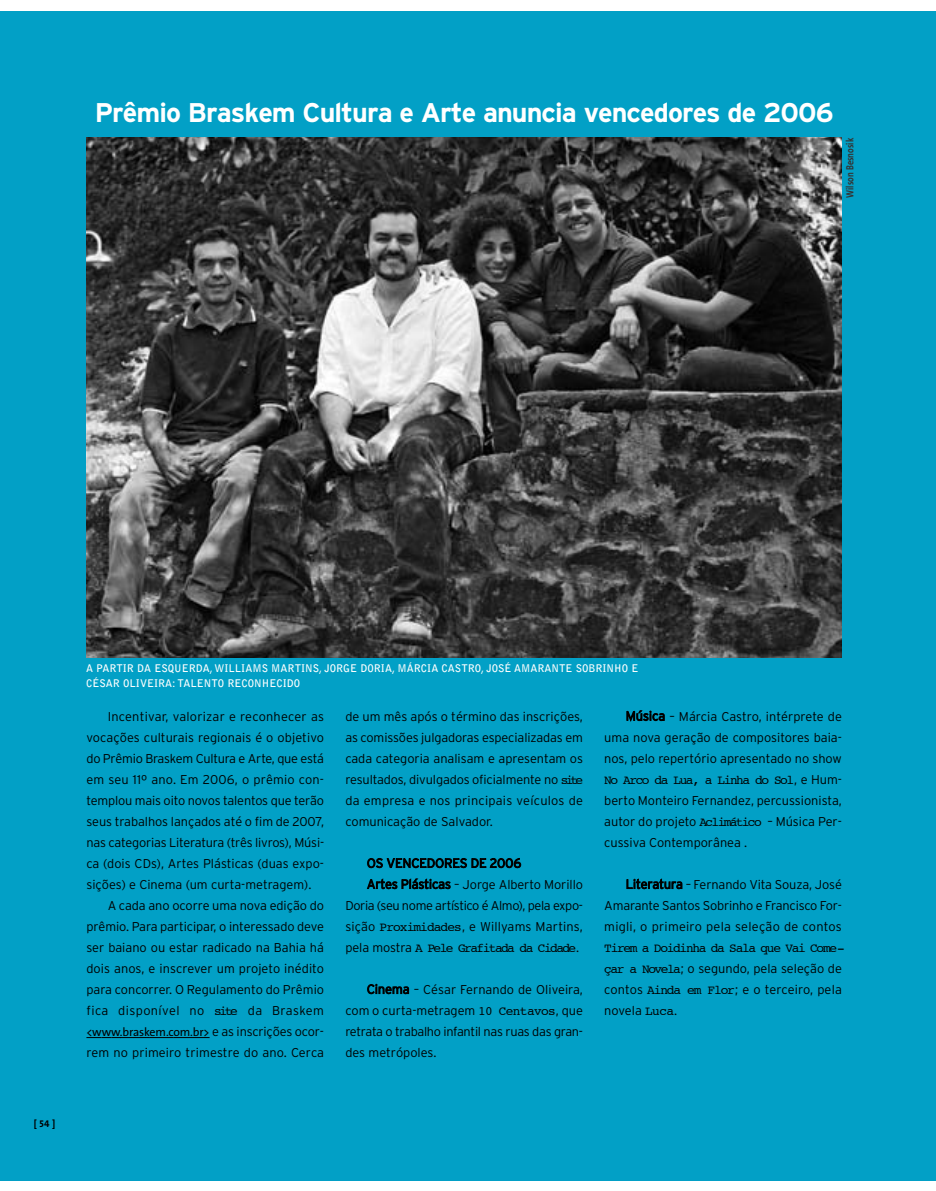
<style>
.page{position:relative;width:936px;height:1191px;background:#fff}
.page>*{position:absolute;margin:0;border:0;box-sizing:border-box;transform-origin:0 0}
.t1{font:700 27px "Interstate";letter-spacing:-.035em;color:#fff}
.t2{font:300 12.75px/21px "Interstate";color:#000;text-align:justify}
.t3{font:12.75px "Courier";letter-spacing:-.11em;color:#000}
.t4{font:300 12.75px "Interstate";letter-spacing:-.03em;color:#000}
.t5{font:300 12.75px "Interstate";letter-spacing:-.02em;color:#000}
.t6{font:300 12.75px "Interstate";letter-spacing:.02em;color:#000}
.t7{font:300 12.75px "Interstate";letter-spacing:.03em;color:#000}
.t8{font:12px "The Sans";letter-spacing:-.01em;color:#000}
.t9{font:700 10.5px/15px "Bell Gothic";color:#fff}
.t10{font:700 10.5px "The Sans";color:#333;scale:.8 1}
.t11{font:9.75px "The Sans Bold Caps";color:#000}
.s1{font-family:"Courier";font-weight:400}
.s2{font-family:"Interstate";font-weight:300;font-size:12.75px}
.s3{font-family:"Interstate";font-weight:300}
</style>
<div class="page">
<div style="left:0;top:11px;width:935px;height:1169px;background:#02a0c6"></div>
<svg style="left:86px;top:1037px;width:87px;height:1px"></svg>
<hr style="left:173px;top:1037px;width:36px;height:1px;background:#000">
<img style="left:86px;top:138px;width:755px;height:519px">
<h1 class="t1" style="left:95px;top:102px;width:740px">Prêmio Braskem Cultura e Arte anuncia vencedores de 2006</h1>
<p class="t10" style="left:845px;top:198px;width:76px;rotate:-90deg">Wilson Besnosik</p>
<p class="t11" style="left:34px;top:1117px;width:23px">[ 54 ]</p>
<p class="t9" style="left:86px;top:661px;width:553px">A PARTIR DA ESQUERDA, WILLIAMS MARTINS, JORGE DORIA, MÁRCIA CASTRO, JOSÉ AMARANTE SOBRINHO E<br>CÉSAR OLIVEIRA: TALENTO RECONHECIDO</p>
<p class="t6" style="left:108px;top:711px;width:218px">Incentivar, valorizar e reconhecer as</p>
<p class="t2" style="left:86px;top:727px;width:239px">vocações culturais regionais é o objetivo</p>
<p class="t5" style="left:86px;top:753px;width:239px">do Prêmio Braskem Cultura e Arte, que está</p>
<p class="t2" style="left:86px;top:769px;width:239px">em seu 11º ano. Em 2006, o prêmio con-</p>
<p class="t2" style="left:86px;top:790px;width:239px">templou mais oito novos talentos que terão</p>
<p class="t2" style="left:86px;top:811px;width:239px">seus trabalhos lançados até o fim de 2007,</p>
<p class="t2" style="left:86px;top:832px;width:239px">nas categorias Literatura (três livros), Músi-</p>
<p class="t2" style="left:86px;top:853px;width:239px">ca (dois CDs), Artes Plásticas (duas expo-</p>
<p class="t2" style="left:86px;top:874px;width:226px">sições) e Cinema (um curta-metragem).</p>
<p class="t2" style="left:108px;top:895px;width:218px">A cada ano ocorre uma nova edição do</p>
<p class="t2" style="left:86px;top:916px;width:239px">prêmio. Para participar, o interessado deve</p>
<p class="t2" style="left:86px;top:937px;width:239px">ser baiano ou estar radicado na Bahia há</p>
<p class="t2" style="left:86px;top:958px;width:239px">dois anos, e inscrever um projeto inédito</p>
<p class="t2" style="left:86px;top:979px;width:239px">para concorrer. O Regulamento do Prêmio</p>
<p class="t7" style="left:86px;top:1005px;width:239px">fica disponível no <span class="s1">site</span> da Braskem</p>
<p class="t8" style="left:86px;top:1027px;width:239px">&lt;www.braskem.com.br&gt; <span class="s2">e as inscrições ocor-</span></p>
<p class="t2" style="left:86px;top:1042px;width:239px">rem no primeiro trimestre do ano. Cerca</p>
<p class="t2" style="left:345px;top:706px;width:239px">de um mês após o término das inscrições, as comissões julgadoras especializadas em cada categoria analisam e apresentam os resultados, divulgados oficialmente no <span class="s1">site </span>da empresa e nos principais veículos de comunicação de Salvador.</p>
<p class="t2" style="left:367px;top:853px;width:156px">OS VENCEDORES DE 2006</p>
<p class="t2" style="left:367px;top:874px;width:218px">Artes Plásticas – Jorge Alberto Morillo</p>
<p class="t4" style="left:345px;top:900px;width:239px">Doria (seu nome artístico é Almo), pela expo-</p>
<p class="t2" style="left:345px;top:916px;width:239px">sição <span class="s1">Proximidades</span>, e Willyams Martins,</p>
<p class="t3" style="left:345px;top:942px;width:235px"><span class="s3">pela mostra</span> A Pele Grafitada da Cidade<span class="s3">.</span></p>
<p class="t2" style="left:345px;top:979px;width:239px;text-indent:21px">Cinema – César Fernando de Oliveira, com o curta-metragem <span class="s1">10 Centavos</span>, que retrata o trabalho infantil nas ruas das gran&shy;des metrópoles.</p>
<p class="t2" style="left:604px;top:706px;width:239px;text-indent:21px">Música – Márcia Castro, intérprete de uma nova geração de compositores baia&shy;nos, pelo repertório apresentado no show</p>
<p class="t3" style="left:604px;top:774px;width:239px">No Arco da Lua, a Linha do Sol<span class="s3">, e Hum-</span></p>
<p class="t2" style="left:604px;top:790px;width:239px">berto Monteiro Fernandez, percussionista, autor do projeto <span class="s1">Aclimático</span> – Música Per&shy;cussiva Contemporânea .</p>
<p class="t2" style="left:604px;top:874px;width:239px;text-indent:21px">Literatura – Fernando Vita Souza, José Amarante Santos Sobrinho e Francisco For&shy;migli, o primeiro pela seleção de contos</p>
<p class="t3" style="left:604px;top:942px;width:242px">Tirem a Doidinha da Sala que Vai Come-</p>
<p class="t2" style="left:604px;top:958px;width:239px"><span class="s1">çar a Novela</span>; o segundo, pela seleção de contos <span class="s1">Ainda em Flor</span>; e o terceiro, pela novela <span class="s1">Luca</span>.</p>
</div>
